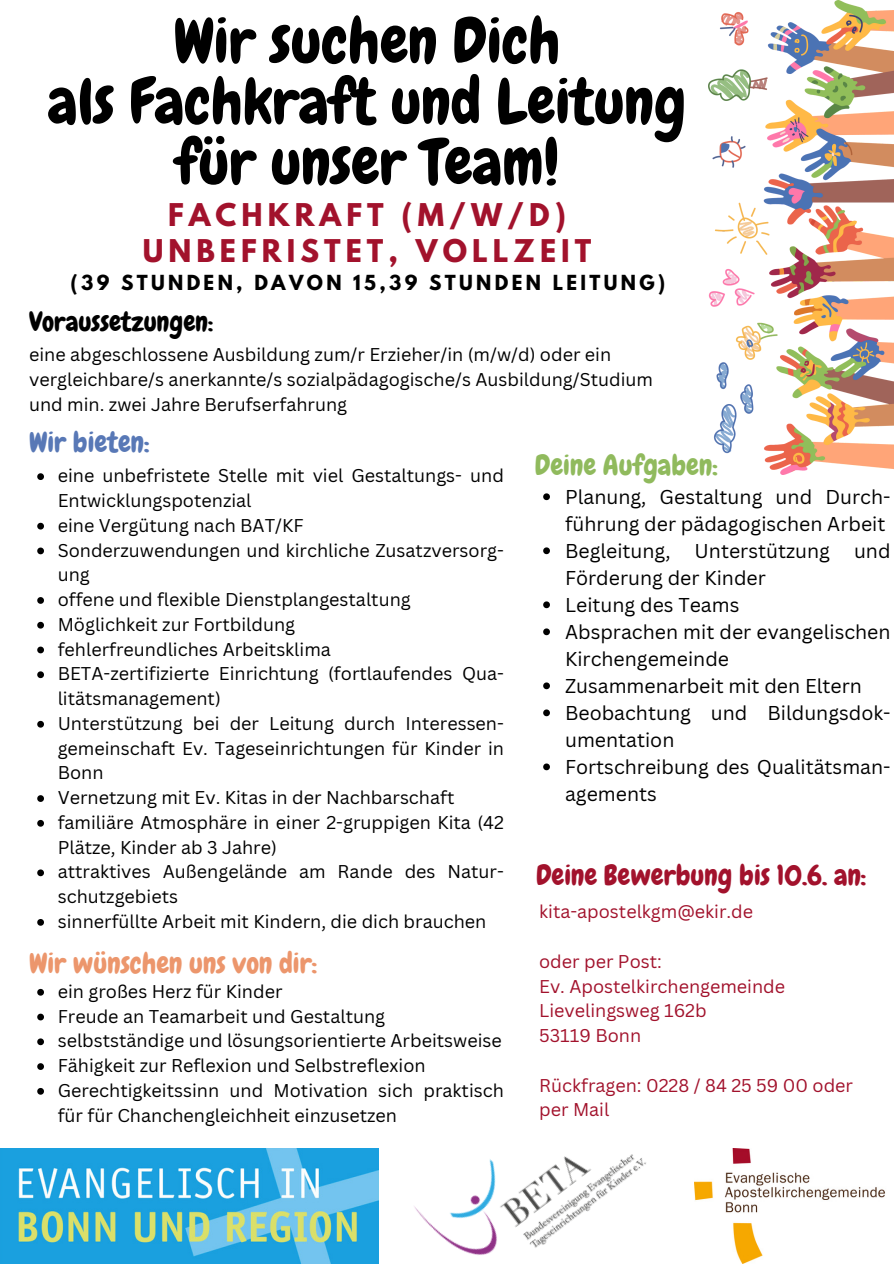
<style>
.page{position:relative;width:894px;height:1264px;background:#fff}
.page>*{position:absolute;margin:0;border:0;box-sizing:border-box;transform-origin:0 0}
.t1{font:63px/60.6px "Chewy";color:#000;text-align:center}
.t2{font:28.5px "Chewy";color:#a2122c}
.t3{font:28.5px "Chewy";color:#ec966c}
.t4{font:28.5px "Chewy";color:#90ba5d}
.t5{font:28.5px "Chewy";color:#5878b6}
.t6{font:700 27.75px/36px "League Spartan";letter-spacing:.18em;color:#a2122c;text-align:center}
.t7{font:27px "Chewy";color:#000}
.t8{font:19.5px/27px "Canva Sans";color:#000}
.t9{font:700 18.45px "League Spartan";letter-spacing:.18em;color:#000}
.t10{font:18px/24.8px "Canva Sans";color:#000}
.t11{font:18px/24.8px "Canva Sans";color:#a2122c}
</style>
<div class="page">
<img style="left:0;top:1148px;width:378px;height:115px">
<img style="left:694px;top:1148px;width:191px;height:115px">
<img style="left:708px;top:0;width:185px;height:474px">
<img style="left:414px;top:1154px;width:232px;height:101px">
<svg style="left:37px;top:473px;width:7px;height:7px"></svg>
<svg style="left:37px;top:523px;width:7px;height:6px"></svg>
<svg style="left:37px;top:547px;width:7px;height:7px"></svg>
<svg style="left:37px;top:597px;width:7px;height:7px"></svg>
<svg style="left:37px;top:622px;width:7px;height:6px"></svg>
<svg style="left:37px;top:646px;width:7px;height:7px"></svg>
<svg style="left:37px;top:671px;width:7px;height:7px"></svg>
<svg style="left:37px;top:721px;width:7px;height:6px"></svg>
<svg style="left:37px;top:795px;width:7px;height:7px"></svg>
<svg style="left:37px;top:820px;width:7px;height:6px"></svg>
<svg style="left:37px;top:869px;width:7px;height:7px"></svg>
<svg style="left:37px;top:919px;width:7px;height:6px"></svg>
<svg style="left:543px;top:493px;width:6px;height:7px"></svg>
<svg style="left:543px;top:547px;width:6px;height:7px"></svg>
<svg style="left:543px;top:601px;width:6px;height:7px"></svg>
<svg style="left:543px;top:628px;width:6px;height:7px"></svg>
<svg style="left:543px;top:682px;width:6px;height:7px"></svg>
<svg style="left:543px;top:709px;width:6px;height:7px"></svg>
<svg style="left:543px;top:763px;width:6px;height:7px"></svg>
<svg style="left:37px;top:988px;width:7px;height:7px"></svg>
<svg style="left:37px;top:1013px;width:7px;height:7px"></svg>
<svg style="left:37px;top:1038px;width:7px;height:7px"></svg>
<svg style="left:37px;top:1063px;width:7px;height:6px"></svg>
<svg style="left:37px;top:1088px;width:7px;height:6px"></svg>
<p class="t1" style="left:48px;top:11px;width:639px">Wir suchen Dich<br>als Fachkraft und Leitung für unser Team!</p>
<p class="t6" style="left:143px;top:200px;width:450px">FACHKRAFT (M/W/D)<br>UNBEFRISTET, VOLLZEIT</p>
<p class="t9" style="left:70px;top:274px;width:596px">(39 STUNDEN, DAVON 15,39 STUNDEN LEITUNG)</p>
<p class="t7" style="left:29px;top:304px;width:185px">Voraussetzungen:</p>
<p class="t10" style="left:29px;top:341px;width:625px">eine abgeschlossene Ausbildung zum/r Erzieher/in (m/w/d) oder ein vergleichbare/s anerkannte/s sozialpädagogische/s Ausbildung/Studium</p>
<p class="t10" style="left:29px;top:391px;width:319px">und min. zwei Jahre Berufserfahrung</p>
<h2 class="t5" style="left:29px;top:424px;width:122px">Wir bieten:</h2>
<p class="t10" style="left:58px;top:463px;width:447px">eine unbefristete Stelle mit viel Gestaltungs- und<br>Entwicklungspotenzial</p>
<p class="t10" style="left:58px;top:512px;width:247px">eine Vergütung nach BAT/KF</p>
<p class="t10" style="left:58px;top:537px;width:447px">Sonderzuwendungen und kirchliche Zusatzversorg&shy;ung</p>
<p class="t10" style="left:58px;top:586px;width:354px">offene und flexible Dienstplangestaltung</p>
<p class="t10" style="left:58px;top:611px;width:239px">Möglichkeit zur Fortbildung</p>
<p class="t10" style="left:58px;top:636px;width:275px">fehlerfreundliches Arbeitsklima</p>
<p class="t10" style="left:58px;top:661px;width:447px">BETA-zertifizierte Einrichtung (fortlaufendes Qua&shy;litätsmanagement)</p>
<p class="t10" style="left:58px;top:710px;width:447px;text-align:justify">Unterstützung bei der Leitung durch Interessen&shy;gemeinschaft Ev. Tageseinrichtungen für Kinder in Bonn</p>
<p class="t10" style="left:58px;top:784px;width:398px">Vernetzung mit Ev. Kitas in der Nachbarschaft</p>
<p class="t10" style="left:58px;top:809px;width:447px">familiäre Atmosphäre in einer 2-gruppigen Kita (42<br>Plätze, Kinder ab 3 Jahre)</p>
<p class="t10" style="left:58px;top:859px;width:447px">attraktives Außengelände am Rande des Natur&shy;schutzgebiets</p>
<p class="t10" style="left:58px;top:908px;width:430px">sinnerfüllte Arbeit mit Kindern, die dich brauchen</p>
<p class="t3" style="left:29px;top:945px;width:289px">Wir wünschen uns von dir:</p>
<p class="t10" style="left:58px;top:978px;width:226px">ein großes Herz für Kinder</p>
<p class="t10" style="left:58px;top:1003px;width:329px">Freude an Teamarbeit und Gestaltung</p>
<p class="t10" style="left:58px;top:1028px;width:445px">selbstständige und lösungsorientierte Arbeitsweise</p>
<p class="t10" style="left:58px;top:1052px;width:369px">Fähigkeit zur Reflexion und Selbstreflexion</p>
<p class="t10" style="left:58px;top:1077px;width:447px">Gerechtigkeitssinn und Motivation sich praktisch für für Chanchengleichheit einzusetzen</p>
<h2 class="t4" style="left:534px;top:446px;width:184px">Deine Aufgaben:</h2>
<p class="t8" style="left:565px;top:482px;width:327px">Planung, Gestaltung und Durch&shy;führung der pädagogischen Arbeit</p>
<p class="t8" style="left:565px;top:536px;width:327px">Begleitung, Unterstützung und<br>Förderung der Kinder</p>
<h2 class="t8" style="left:565px;top:590px;width:176px">Leitung des Teams</h2>
<p class="t8" style="left:565px;top:617px;width:327px">Absprachen mit der evangelischen<br>Kirchengemeinde</p>
<p class="t8" style="left:565px;top:671px;width:298px">Zusammenarbeit mit den Eltern</p>
<p class="t8" style="left:565px;top:698px;width:327px">Beobachtung und Bildungsdok&shy;umentation</p>
<p class="t8" style="left:565px;top:752px;width:327px">Fortschreibung des Qualitätsman&shy;agements</p>
<p class="t2" style="left:536px;top:857px;width:332px">Deine Bewerbung bis 10.6. an:</p>
<p class="t11" style="left:539px;top:899px;width:215px">kita-apostelkgm@ekir.de</p>
<p class="t11" style="left:539px;top:948px;width:124px">oder per Post:</p>
<h2 class="t11" style="left:539px;top:973px;width:247px">Ev. Apostelkirchengemeinde</h2>
<p class="t11" style="left:539px;top:998px;width:169px">Lievelingsweg 162b</p>
<p class="t11" style="left:539px;top:1022px;width:103px">53119 Bonn</p>
<p class="t11" style="left:539px;top:1072px;width:315px">Rückfragen: 0228 / 84 25 59 00 oder per Mail</p>
</div>
